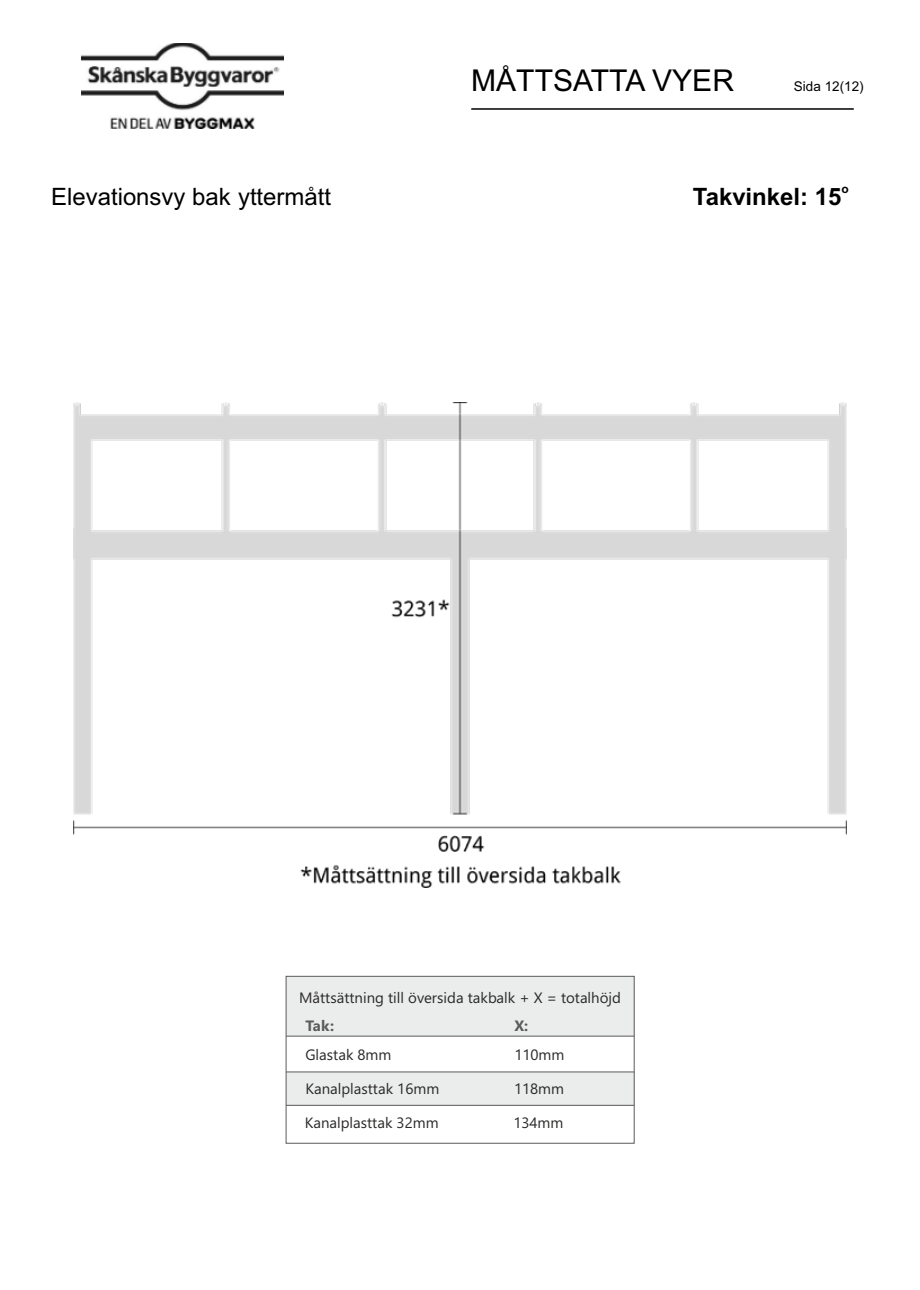
<style>
.page{position:relative;width:920px;height:1290px;background:#fff}
.page>*{position:absolute;margin:0;border:0;box-sizing:border-box;transform-origin:0 0}
.t1{font:30px "Arial";color:#000}
.t2{font:24px "Arial";color:#000}
.t3{font:700 24px "Arial";color:#000}
.t4{font:15px "Gadugi";color:#2b2a29}
.t5{font:700 15px "Gadugi";color:#5b5b5b}
.t6{font:13.5px "Arial";color:#000}
.t7{font:700 12px "Arial";color:#000}
</style>
<div class="page">
<img style="left:81px;top:43px;width:203px;height:86px">
<hr style="left:471px;top:108px;width:383px;height:2px;background:#000">
<img style="left:73px;top:402px;width:773px;height:485px">
<div style="left:286px;top:976px;width:348px;height:60px;background:#ebecec"></div>
<div style="left:286px;top:1072px;width:348px;height:33px;background:#ebecec"></div>
<hr style="left:286px;top:1036px;width:348px;height:1px;background:#5b5b5b">
<hr style="left:286px;top:1072px;width:348px;height:1px;background:#5b5b5b">
<hr style="left:286px;top:1105px;width:348px;height:1px;background:#5b5b5b">
<div style="left:286px;top:976px;width:348px;height:167px;border:1px solid #5b5b5b"></div>
<h1 class="t1" style="left:471px;top:69px;width:264px">MÅTTSATTA VYER</h1>
<p class="t6" style="left:794px;top:81px;width:71px">Sida 12(12)</p>
<h2 class="t2" style="left:51px;top:188px;width:281px">Elevationsvy bak yttermått</h2>
<p class="t7" style="left:841px;top:184px;width:9px">o</p>
<h2 class="t3" style="left:693px;top:187px;width:150px">Takvinkel: 15</h2>
<p class="t4" style="left:299px;top:992px;width:323px">Måttsättning till översida takbalk + X = totalhöjd</p>
<p class="t5" style="left:305px;top:1020px;width:30px">Tak:</p>
<p class="t5" style="left:514px;top:1020px;width:15px">X:</p>
<p class="t4" style="left:305px;top:1049px;width:88px">Glastak 8mm</p>
<p class="t4" style="left:305px;top:1083px;width:135px">Kanalplasttak 16mm</p>
<p class="t4" style="left:514px;top:1049px;width:52px">110mm</p>
<p class="t4" style="left:514px;top:1083px;width:52px">118mm</p>
<p class="t4" style="left:305px;top:1117px;width:135px">Kanalplasttak 32mm</p>
<p class="t4" style="left:513px;top:1117px;width:52px">134mm</p>
</div>
